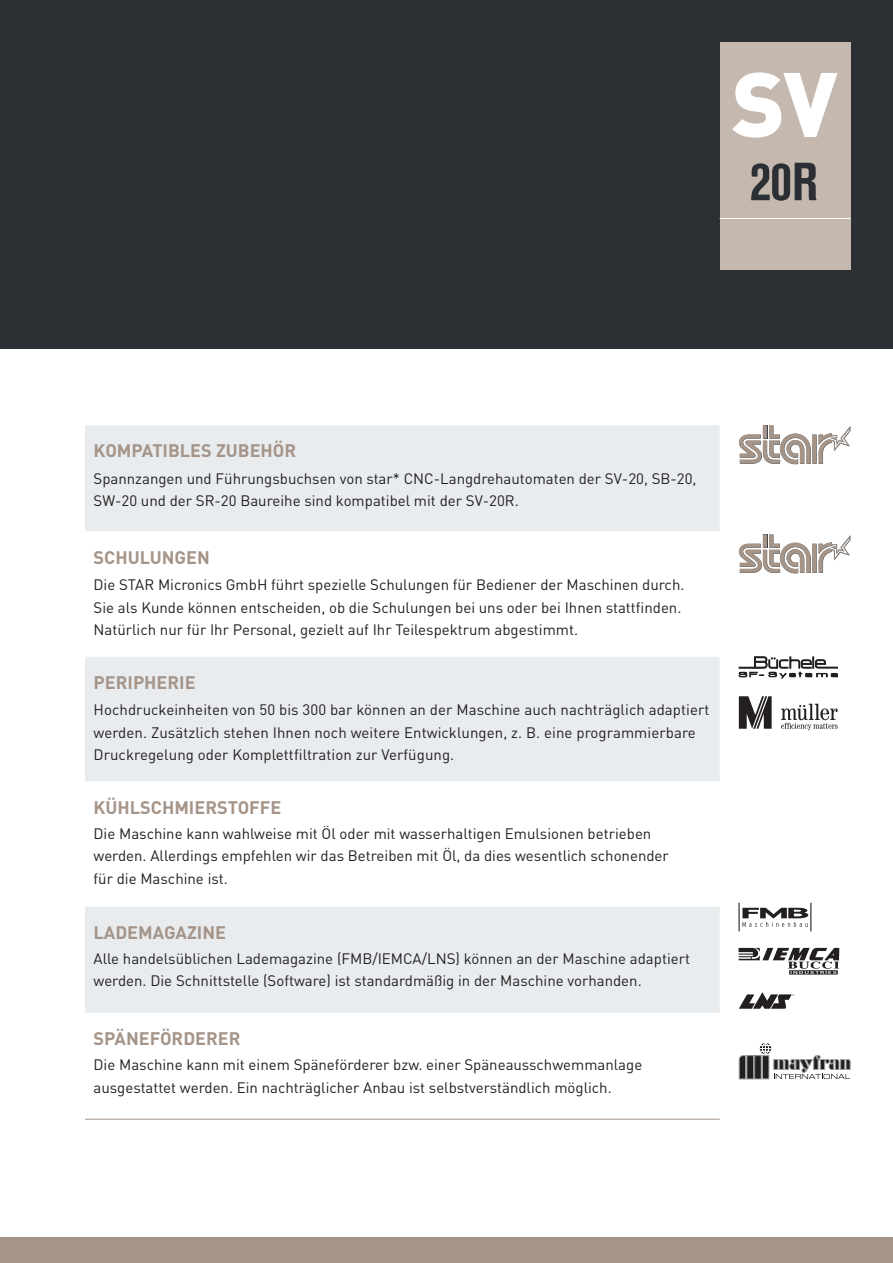
<style>
.page{position:relative;width:893px;height:1263px;background:#fff}
.page>*{position:absolute;margin:0;border:0;box-sizing:border-box;transform-origin:0 0}
.t1{font:900 90px "DIN";color:#fff}
.t2{font:52.5px "Ad Grotesk SB Dem Bol Con";color:#2c2f34}
.t3{font:700 18px "DIN";color:#a59488}
.t4{font:15px/22.5px "DIN";color:#231f20}
</style>
<div class="page">
<div style="left:0;top:1237px;width:893px;height:26px;background:#a59488"></div>
<div style="left:0;top:0;width:893px;height:349px;background:#2c2f34"></div>
<div style="left:85px;top:425px;width:635px;height:588px;background:#e9ecef"></div>
<svg style="left:85px;top:531px;width:635px;height:375px"></svg>
<hr style="left:85px;top:1119px;width:635px;height:1px;background:#a59488">
<svg style="left:739px;top:903px;width:73px;height:28px"></svg>
<img style="left:739px;top:948px;width:100px;height:27px">
<svg style="left:739px;top:992px;width:55px;height:17px"></svg>
<svg style="left:739px;top:1055px;width:7px;height:24px"></svg>
<div style="left:755px;top:1056px;width:6px;height:23px;background:#231f20"></div>
<div style="left:747px;top:1056px;width:6px;height:23px;background:#231f20"></div>
<svg style="left:759px;top:1043px;width:91px;height:36px"></svg>
<svg style="left:739px;top:656px;width:99px;height:22px"></svg>
<svg style="left:739px;top:425px;width:111px;height:39px"></svg>
<svg style="left:739px;top:534px;width:111px;height:39px"></svg>
<div style="left:720px;top:43px;width:130px;height:227px;background:#c4b8af"></div>
<hr style="left:720px;top:218px;width:130px;height:1px;background:#fff">
<svg style="left:781px;top:704px;width:57px;height:26px"></svg>
<svg style="left:739px;top:696px;width:33px;height:33px"></svg>
<h1 class="t1" style="left:732px;top:44px;width:107px">SV</h1>
<h2 class="t2" style="left:749px;top:151px;width:72px">20R</h2>
<p class="t3" style="left:94px;top:439px;width:204px">KOMPATIBLES ZUBEHÖR</p>
<p class="t4" style="left:94px;top:467px;width:604px">Spannzangen und Führungsbuchsen von star* CNC-Langdrehautomaten der SV-20, SB-20,<br>SW-20 und der SR-20 Baureihe sind kompatibel mit der SV-20R.</p>
<p class="t3" style="left:94px;top:545px;width:118px">SCHULUNGEN</p>
<p class="t4" style="left:94px;top:573px;width:592px">Die STAR Micronics GmbH führt spezielle Schulungen für Bediener der Maschinen durch.<br>Sie als Kunde können entscheiden, ob die Schulungen bei uns oder bei Ihnen stattfinden.<br>Natürlich nur für Ihr Personal, gezielt auf Ihr Teilespektrum abgestimmt.</p>
<p class="t3" style="left:94px;top:670px;width:104px">PERIPHERIE</p>
<p class="t4" style="left:94px;top:698px;width:617px">Hochdruckeinheiten von 50 bis 300 bar können an der Maschine auch nachträglich adaptiert werden. Zusätzlich stehen Ihnen noch weitere Entwicklungen, z. B. eine programmierbare<br>Druckregelung oder Komplettfiltration zur Verfügung.</p>
<p class="t3" style="left:94px;top:795px;width:189px">KÜHLSCHMIERSTOFFE</p>
<p class="t4" style="left:94px;top:822px;width:577px">Die Maschine kann wahlweise mit Öl oder mit wasserhaltigen Emulsionen betrieben werden. Allerdings empfehlen wir das Betreiben mit Öl, da dies wesentlich schonender für die Maschine ist.</p>
<p class="t3" style="left:94px;top:920px;width:134px">LADEMAGAZINE</p>
<p class="t4" style="left:94px;top:947px;width:598px">Alle handelsüblichen Lademagazine (FMB/IEMCA/LNS) können an der Maschine adaptiert werden. Die Schnittstelle (Software) ist standardmäßig in der Maschine vorhanden.</p>
<p class="t3" style="left:94px;top:1026px;width:149px">SPÄNEFÖRDERER</p>
<p class="t4" style="left:94px;top:1053px;width:550px">Die Maschine kann mit einem Späneförderer bzw. einer Späneausschwemmanlage ausgestattet werden. Ein nachträglicher Anbau ist selbstverständlich möglich.</p>
</div>
